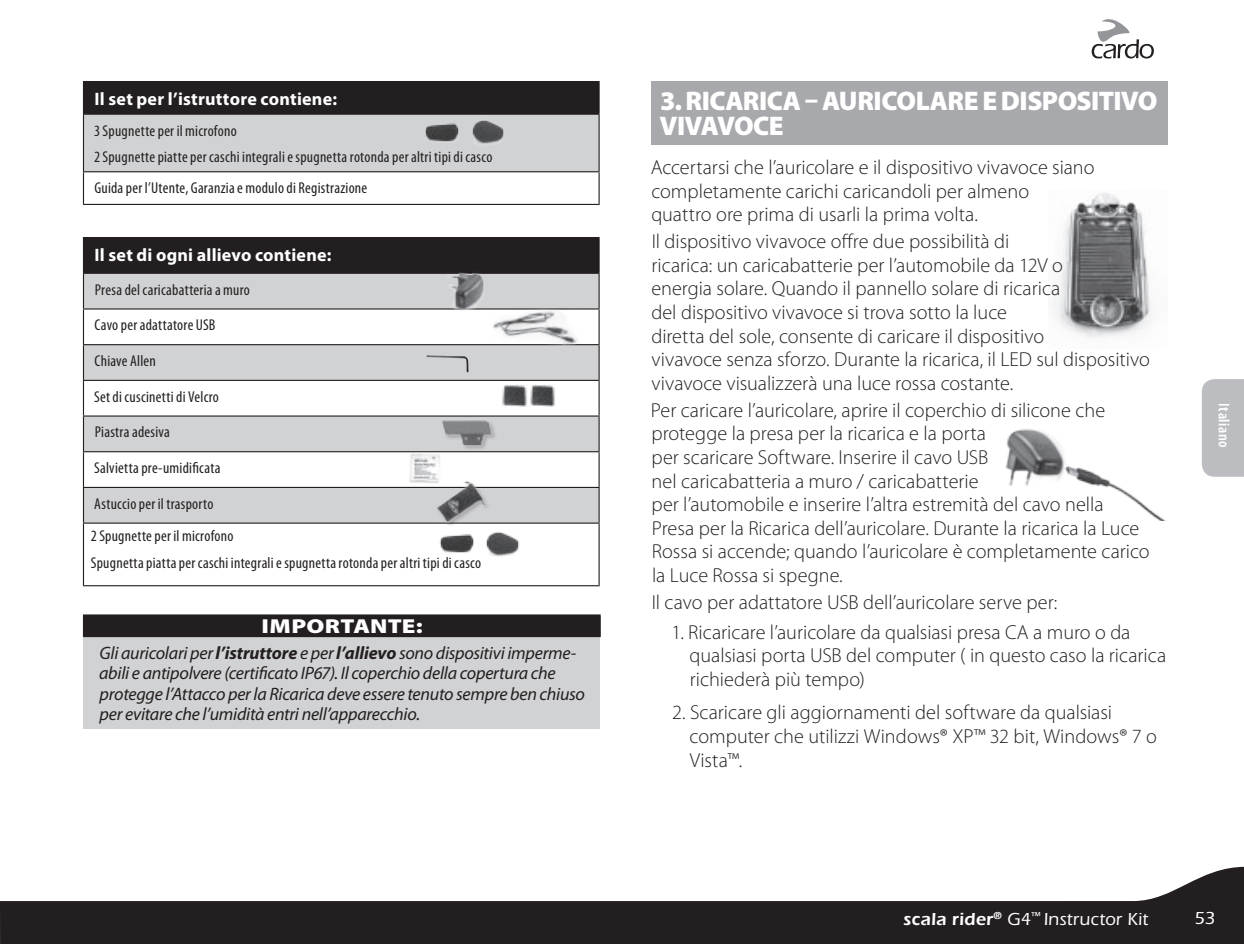
<style>
.page{position:relative;width:1244px;height:944px;background:#fff}
.page>*{position:absolute;margin:0;border:0;box-sizing:border-box;transform-origin:0 0}
.MAIN_HEADERS{font:900 27px/24.8px "Myriad Pro";letter-spacing:-.02em;color:#fff}
.AutoStyle12{font:300 20.25px/23.6px "Myriad Pro";color:#231f20}
.Indented_w__Hang{font:300 20.25px/23.6px "Myriad Pro";color:#231f20}
.PRIMARY_Body_Text{font:900 20.25px "Myriad Pro";letter-spacing:.01em;color:#fff;scale:1.22 1}
.NOTE_indented{font:italic 18px/20.2px "Myriad Pro";letter-spacing:-.015em;color:#231f20}
.PRIMARY_Body_Text-2{font:700 18px "Myriad Pro";letter-spacing:.01em;color:#fff}
.t1{font:500 18px "Itc Eras";letter-spacing:.015em;color:#fff}
.Legal_Boilerplate{font:condensed 15.75px "Myriad Pro";letter-spacing:.015em;color:#231f20}
.t2{font:600 condensed 15.75px "Myriad Pro";letter-spacing:.035em;color:#fff}
.s1{font-weight:700}
.s2{font-weight:600}
</style>
<div class="page">
<svg style="left:1091px;top:19px;width:63px;height:40px"></svg>
<svg style="left:0;top:867px;width:1244px;height:77px;fill:#231f20"></svg>
<div style="left:1202px;top:379px;width:42px;height:98px;background:#bcbdc0"></div>
<div style="left:83px;top:82px;width:516px;height:32px;background:#231f20"></div>
<div style="left:83px;top:114px;width:516px;height:58px;background:#d1d2d4"></div>
<hr style="left:83px;top:204px;width:517px;height:1px;background:#231f20">
<hr style="left:83px;top:172px;width:1px;height:32px;background:#231f20">
<hr style="left:598px;top:172px;width:2px;height:32px;background:#231f20">
<hr style="left:83px;top:115px;width:1px;height:56px;background:#231f20">
<hr style="left:598px;top:115px;width:2px;height:56px;background:#231f20">
<hr style="left:83px;top:171px;width:517px;height:1px;background:#231f20">
<hr style="left:83px;top:81px;width:517px;height:1px;background:#231f20">
<hr style="left:598px;top:82px;width:2px;height:32px;background:#231f20">
<hr style="left:83px;top:114px;width:517px;height:1px;background:#231f20">
<div style="left:83px;top:238px;width:516px;height:35px;background:#231f20"></div>
<svg style="left:84px;top:274px;width:514px;height:249px;fill:#d1d2d4"></svg>
<hr style="left:83px;top:308px;width:517px;height:2px;background:#231f20">
<hr style="left:83px;top:344px;width:517px;height:1px;background:#231f20">
<hr style="left:83px;top:380px;width:517px;height:1px;background:#231f20">
<hr style="left:83px;top:415px;width:517px;height:2px;background:#231f20">
<hr style="left:83px;top:451px;width:517px;height:1px;background:#231f20">
<hr style="left:83px;top:487px;width:517px;height:1px;background:#231f20">
<hr style="left:83px;top:523px;width:517px;height:1px;background:#231f20">
<hr style="left:83px;top:585px;width:517px;height:1px;background:#231f20">
<hr style="left:83px;top:274px;width:1px;height:34px;background:#231f20">
<hr style="left:598px;top:274px;width:2px;height:34px;background:#231f20">
<hr style="left:83px;top:310px;width:1px;height:34px;background:#231f20">
<hr style="left:598px;top:310px;width:2px;height:34px;background:#231f20">
<hr style="left:83px;top:345px;width:1px;height:35px;background:#231f20">
<hr style="left:598px;top:345px;width:2px;height:35px;background:#231f20">
<hr style="left:83px;top:381px;width:1px;height:34px;background:#231f20">
<hr style="left:598px;top:381px;width:2px;height:34px;background:#231f20">
<hr style="left:83px;top:417px;width:1px;height:34px;background:#231f20">
<hr style="left:598px;top:417px;width:2px;height:34px;background:#231f20">
<hr style="left:83px;top:452px;width:1px;height:35px;background:#231f20">
<hr style="left:598px;top:452px;width:2px;height:35px;background:#231f20">
<hr style="left:83px;top:488px;width:1px;height:35px;background:#231f20">
<hr style="left:598px;top:488px;width:2px;height:35px;background:#231f20">
<hr style="left:83px;top:524px;width:1px;height:61px;background:#231f20">
<hr style="left:598px;top:524px;width:2px;height:61px;background:#231f20">
<hr style="left:83px;top:237px;width:517px;height:1px;background:#231f20">
<hr style="left:598px;top:238px;width:2px;height:35px;background:#231f20">
<hr style="left:83px;top:273px;width:517px;height:1px;background:#231f20">
<div style="left:83px;top:615px;width:517px;height:22px;background:#231f20"></div>
<div style="left:83px;top:637px;width:517px;height:92px;background:#d1d2d4"></div>
<hr style="left:83px;top:614px;width:518px;height:2px;background:#231f20">
<svg style="left:600px;top:616px;width:1px;height:20px"></svg>
<hr style="left:83px;top:636px;width:518px;height:1px;background:#231f20">
<div style="left:651px;top:81px;width:516px;height:63px;background:#a8a9ad"></div>
<img style="left:1053px;top:193px;width:99px;height:145px">
<img style="left:1005px;top:429px;width:161px;height:92px">
<img style="left:425px;top:124px;width:34px;height:18px">
<img style="left:472px;top:120px;width:32px;height:24px">
<img style="left:440px;top:534px;width:34px;height:19px">
<img style="left:486px;top:532px;width:33px;height:25px">
<img style="left:490px;top:304px;width:91px;height:51px">
<img style="left:447px;top:272px;width:40px;height:39px">
<div style="left:426px;top:352px;width:46px;height:23px;background:#d1d2d4"></div>
<div style="left:425px;top:353px;width:45px;height:23px;background:#231f20;opacity:.75"></div>
<img style="left:530px;top:384px;width:25px;height:23px">
<img style="left:501px;top:384px;width:26px;height:23px">
<img style="left:408px;top:452px;width:33px;height:32px">
<div style="left:436px;top:480px;width:55px;height:47px;background:#231f20;opacity:.25"></div>
<img style="left:435px;top:480px;width:52px;height:43px">
<div style="left:440px;top:419px;width:57px;height:32px;background:#231f20;opacity:.25"></div>
<img style="left:440px;top:419px;width:54px;height:28px">
<p class="PRIMARY_Body_Text-2" style="left:95px;top:87px;width:244px">Il set per l’istruttore contiene:</p>
<p class="Legal_Boilerplate" style="left:94px;top:121px;width:144px">3 Spugnette per il microfono</p>
<p class="Legal_Boilerplate" style="left:94px;top:147px;width:400px">2 Spugnette piatte per caschi integrali e spugnetta rotonda per altri tipi di casco</p>
<p class="Legal_Boilerplate" style="left:94px;top:178px;width:274px">Guida per l’Utente, Garanzia e modulo di Registrazione</p>
<p class="PRIMARY_Body_Text-2" style="left:95px;top:243px;width:238px">Il set di ogni allievo contiene:</p>
<p class="Legal_Boilerplate" style="left:95px;top:280px;width:157px">Presa del caricabatteria a muro</p>
<p class="Legal_Boilerplate" style="left:95px;top:316px;width:122px">Cavo per adattatore USB</p>
<p class="Legal_Boilerplate" style="left:95px;top:351px;width:63px">Chiave Allen</p>
<p class="Legal_Boilerplate" style="left:94px;top:387px;width:126px">Set di cuscinetti di Velcro</p>
<p class="Legal_Boilerplate" style="left:95px;top:423px;width:77px">Piastra adesiva</p>
<p class="Legal_Boilerplate" style="left:94px;top:458px;width:128px">Salvietta pre-umidificata</p>
<p class="Legal_Boilerplate" style="left:94px;top:494px;width:121px">Astuccio per il trasporto</p>
<p class="Legal_Boilerplate" style="left:91px;top:527px;width:144px">2 Spugnette per il microfono</p>
<p class="Legal_Boilerplate" style="left:91px;top:553px;width:392px">Spugnetta piatta per caschi integrali e spugnetta rotonda per altri tipi di casco</p>
<p class="PRIMARY_Body_Text" style="left:262px;top:613px;width:134px">IMPORTANTE:</p>
<p class="NOTE_indented" style="left:99px;top:643px;width:487px">Gli auricolari per <span class="s1">l’istruttore</span> e per <span class="s1">l’allievo</span> sono dispositivi imperme&shy;abili e antipolvere (certificato IP67). Il coperchio della copertura che protegge l’Attacco per la Ricarica deve essere tenuto sempre ben chiuso per evitare che l’umidità entri nell’apparecchio.</p>
<p class="MAIN_HEADERS" style="left:659px;top:88px;width:499px">3. RICARICA – AURICOLARE E DISPOSITIVO<br>VIVAVOCE</p>
<p class="AutoStyle12" style="left:651px;top:155px;width:445px">Accertarsi che l’auricolare e il dispositivo vivavoce siano completamente carichi caricandoli per almeno<br>quattro ore prima di usarli la prima volta.</p>
<p class="AutoStyle12" style="left:651px;top:229px;width:500px">Il dispositivo vivavoce offre due possibilità di<br>ricarica: un caricabatterie per l’automobile da 12V o<br>energia solare. Quando il pannello solare di ricarica<br>del dispositivo vivavoce si trova sotto la luce<br>diretta del sole, consente di caricare il dispositivo<br>vivavoce senza sforzo. Durante la ricarica, il LED sul dispositivo vivavoce visualizzerà una luce rossa costante.</p>
<p class="AutoStyle12" style="left:651px;top:398px;width:500px">Per caricare l’auricolare, aprire il coperchio di silicone che protegge la presa per la ricarica e la porta<br>per scaricare Software. Inserire il cavo USB<br>nel caricabatteria a muro / caricabatterie<br>per l’automobile e inserire l’altra estremità del cavo nella Presa per la Ricarica dell’auricolare. Durante la ricarica la Luce Rossa si accende; quando l’auricolare è completamente carico la Luce Rossa si spegne.</p>
<p class="AutoStyle12" style="left:652px;top:590px;width:407px">Il cavo per adattatore USB dell’auricolare serve per:</p>
<p class="Indented_w__Hang" style="left:689px;top:620px;width:478px;text-indent:-18px">1. Ricaricare l’auricolare da qualsiasi presa CA a muro o da qualsiasi porta USB del computer ( in questo caso la ricarica richiederà più tempo)</p>
<p class="Indented_w__Hang" style="left:689px;top:701px;width:469px;text-indent:-17px">2. Scaricare gli aggiornamenti del software da qualsiasi computer che utilizzi Windows® XP™ 32 bit, Windows® 7 o<br>Vista™.</p>
<p class="t2" style="left:1233px;top:403px;width:46px;rotate:90deg">Italiano</p>
<p class="t1" style="left:903px;top:909px;width:246px"><span class="s2">scala rider</span><sup>®</sup> G4<sup>™</sup> Instructor Kit</p>
<p class="t1" style="left:1194px;top:908px;width:22px">53</p>
</div>
